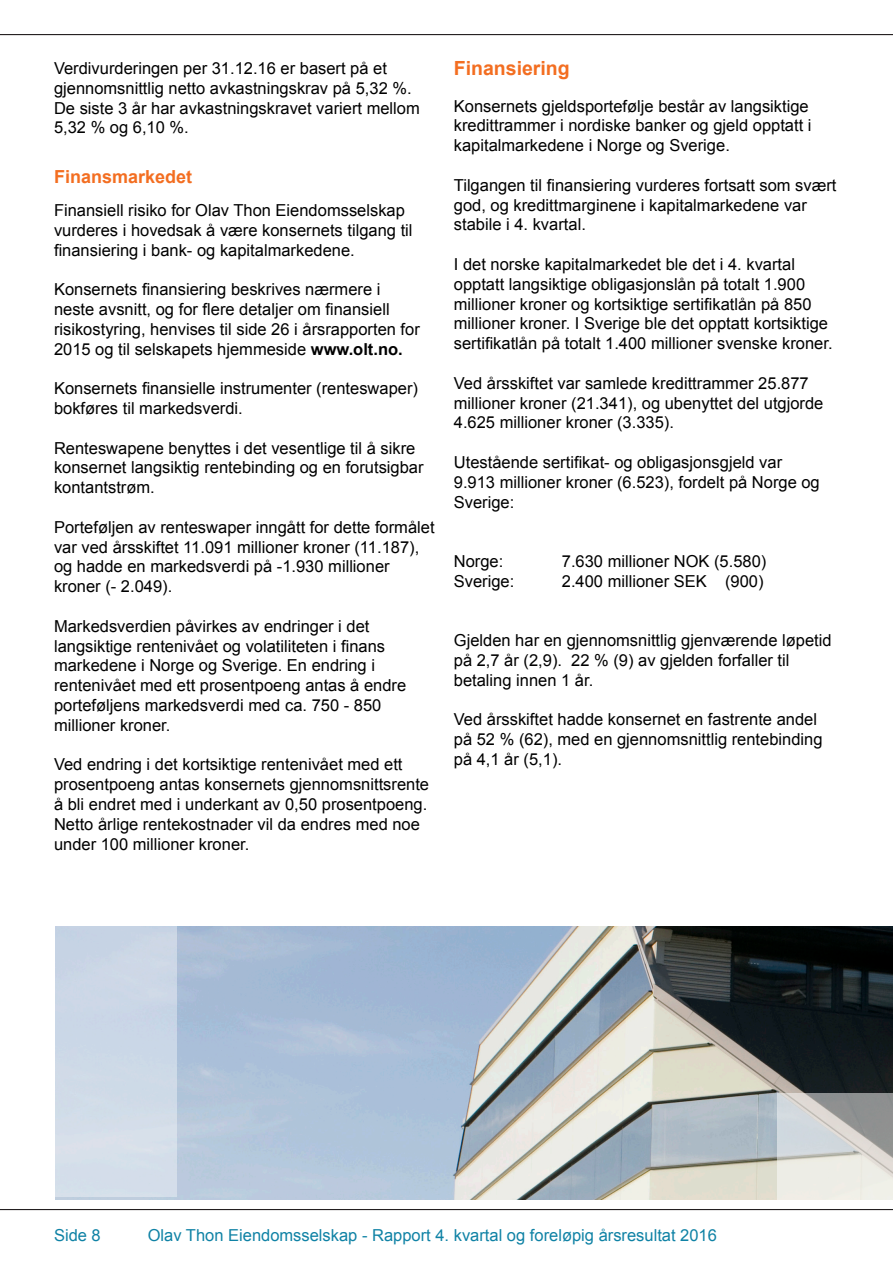
<style>
.page{position:relative;width:893px;height:1263px;background:#fff}
.page>*{position:absolute;margin:0;border:0;box-sizing:border-box;transform-origin:0 0}
.Avsnittsoverskrift{font:700 19.5px "Arial";color:#f36e21}
.Overskrift_2{font:700 18px "Arial";color:#f36e21}
.t1{font:16.5px/19.8px "Arial";color:#000}
.t2{font:16.5px "Arial";color:#0f82a5}
.s1{font-weight:700}
</style>
<div class="page">
<hr style="left:0;top:34px;width:893px;height:1px;background:#231f20">
<hr style="left:0;top:1209px;width:893px;height:1px;background:#231f20">
<img style="left:55px;top:926px;width:838px;height:273px">
<div style="left:54px;top:924px;width:122px;height:273px;background:#cddae7"></div>
<svg style="left:778px;top:1093px;width:115px;height:106px;background:#cccdcb"></svg>
<p class="t1" style="left:54px;top:59px;width:359px">Verdivurderingen per 31.12.16 er basert på et gjennomsnittlig netto avkastningskrav på 5,32 %.</p>
<p class="t1" style="left:54px;top:98px;width:367px">De siste 3 år har avkastningskravet variert mellom<br>5,32 % og 6,10 %.</p>
<p class="Overskrift_2" style="left:54px;top:165px;width:140px">Finansmarkedet</p>
<p class="t1" style="left:54px;top:200px;width:360px">Finansiell risiko for Olav Thon Eiendomsselskap vurderes i hovedsak å være konsernets tilgang til finansiering i bank- og kapitalmarkedene.</p>
<p class="t1" style="left:54px;top:280px;width:367px">Konsernets finansiering beskrives nærmere i neste avsnitt, og for flere detaljer om finansiell risikostyring, henvises til side 26 i årsrapporten for 2015 og til selskapets hjemmeside <span class="s1">www.olt.no.</span></p>
<p class="t1" style="left:54px;top:379px;width:366px">Konsernets finansielle instrumenter (renteswaper) bokføres til markedsverdi.</p>
<p class="t1" style="left:54px;top:438px;width:371px">Renteswapene benyttes i det vesentlige til å sikre konsernet langsiktig rentebinding og en forutsigbar kontantstrøm.</p>
<p class="t1" style="left:54px;top:517px;width:382px">Porteføljen av renteswaper inngått for dette formålet var ved årsskiftet 11.091 millioner kroner (11.187), og hadde en markedsverdi på -1.930 millioner kroner (- 2.049).</p>
<p class="t1" style="left:54px;top:616px;width:354px">Markedsverdien påvirkes av endringer i det langsiktige rentenivået og volatiliteten i finans markedene i Norge og Sverige. En endring i rentenivået med ett prosentpoeng antas å endre porteføljens markedsverdi med ca. 750 - 850 millioner kroner.</p>
<p class="t1" style="left:54px;top:755px;width:377px">Ved endring i det kortsiktige rentenivået med ett prosentpoeng antas konsernets gjennomsnittsrente å bli endret med i underkant av 0,50 prosentpoeng.<br>Netto årlige rentekostnader vil da endres med noe under 100 millioner kroner.</p>
<p class="Avsnittsoverskrift" style="left:454px;top:55px;width:117px">Finansiering</p>
<p class="t1" style="left:454px;top:96px;width:359px">Konsernets gjeldsportefølje består av langsiktige kredittrammer i nordiske banker og gjeld opptatt i kapitalmarkedene i Norge og Sverige.</p>
<p class="t1" style="left:454px;top:175px;width:384px">Tilgangen til finansiering vurderes fortsatt som svært god, og kredittmarginene i kapitalmarkedene var stabile i 4. kvartal.</p>
<p class="t1" style="left:454px;top:254px;width:380px">I det norske kapitalmarkedet ble det i 4. kvartal opptatt langsiktige obligasjonslån på totalt 1.900 millioner kroner og kortsiktige sertifikatlån på 850 millioner kroner. I Sverige ble det opptatt kortsiktige sertifikatlån på totalt 1.400 millioner svenske kroner.</p>
<p class="t1" style="left:454px;top:373px;width:371px">Ved årsskiftet var samlede kredittrammer 25.877 millioner kroner (21.341), og ubenyttet del utgjorde<br>4.625 millioner kroner (3.335).</p>
<p class="t1" style="left:454px;top:452px;width:367px">Utestående sertifikat- og obligasjonsgjeld var<br>9.913 millioner kroner (6.523), fordelt på Norge og<br>Sverige:</p>
<p class="t1" style="left:454px;top:551px;width:51px">Norge:</p>
<p class="t1" style="left:562px;top:551px;width:206px">7.630 millioner NOK (5.580)</p>
<p class="t1" style="left:454px;top:571px;width:62px">Sverige:</p>
<p class="t1" style="left:562px;top:571px;width:203px">2.400 millioner SEK (900)</p>
<p class="t1" style="left:454px;top:631px;width:379px">Gjelden har en gjennomsnittlig gjenværende løpetid på 2,7 år (2,9). 22 % (9) av gjelden forfaller til betaling innen 1 år.</p>
<p class="t1" style="left:454px;top:710px;width:370px">Ved årsskiftet hadde konsernet en fastrente andel på 52 % (62), med en gjennomsnittlig rentebinding på 4,1 år (5,1).</p>
<p class="t2" style="left:54px;top:1225px;width:48px">Side 8</p>
<p class="t2" style="left:148px;top:1225px;width:571px">Olav Thon Eiendomsselskap - Rapport 4. kvartal og foreløpig årsresultat 2016</p>
</div>
